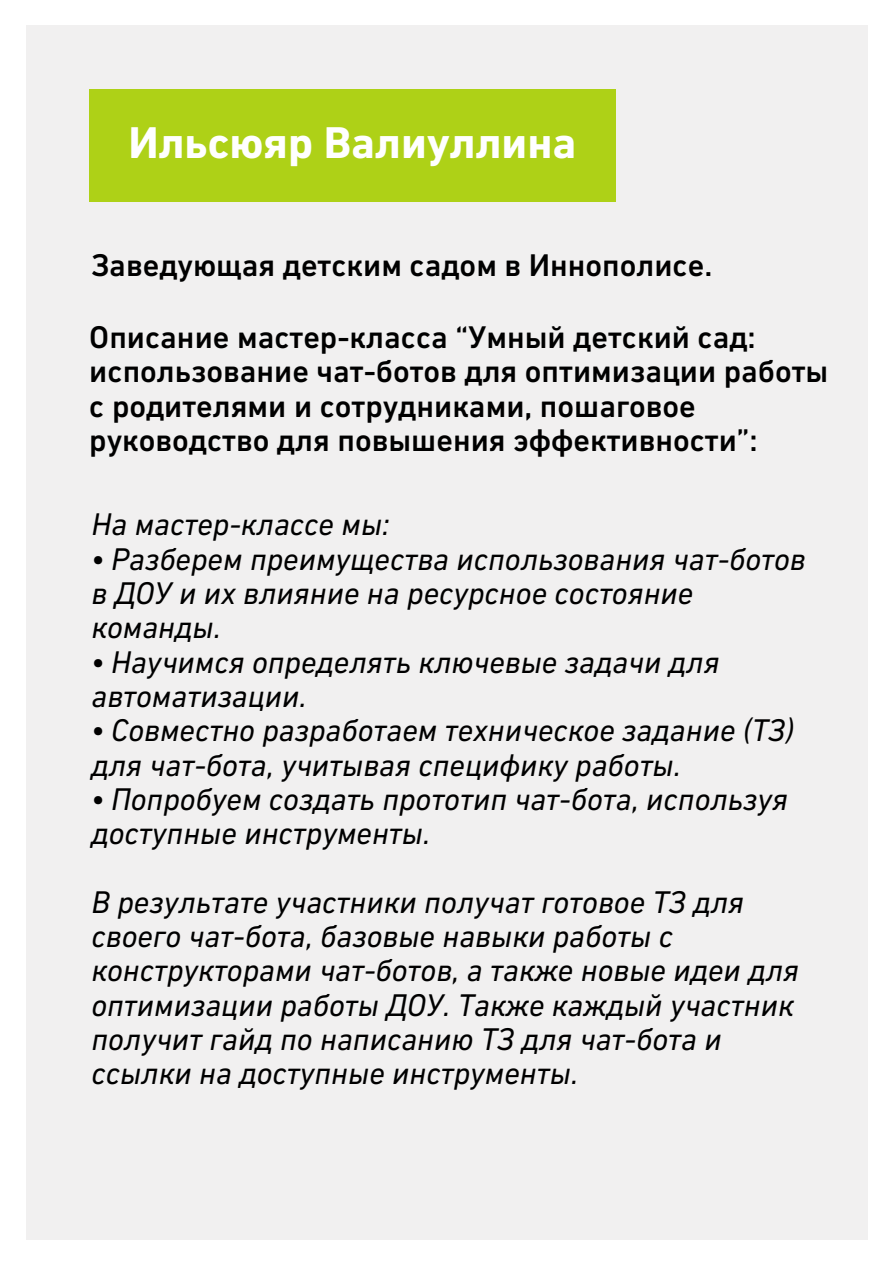
<style>
.page{position:relative;width:893px;height:1263px;background:#fff}
.page>*{position:absolute;margin:0;border:0;box-sizing:border-box;transform-origin:0 0}
.t1{font:700 45.3px "DIN Next CYR";color:#fff}
.t2{font:italic 31.95px/34.3px "DIN Next CYR";color:#000}
.t3{font:500 31.95px/34.3px "DIN Next CYR";color:#000}
</style>
<div class="page">
<div style="left:27px;top:25px;width:841px;height:1215px;background:#f1f0f0"></div>
<div style="left:89px;top:89px;width:526px;height:113px;background:#aed117"></div>
<h1 class="t1" style="left:128px;top:123px;width:449px">Ильсюяр Валиуллина</h1>
<h2 class="t3" style="left:91px;top:249px;width:622px">Заведующая детским садом в Иннополисе.</h2>
<h2 class="t3" style="left:89px;top:322px;width:740px">Описание мастер-класса “Умный детский сад: использование чат-ботов для оптимизации работы с родителями и сотрудниками, пошаговое руководство для повышения эффективности”:</h2>
<p class="t2" style="left:91px;top:509px;width:299px">На мастер-классе мы:</p>
<p class="t2" style="left:91px;top:543px;width:716px">• Разберем преимущества использования чат-ботов в ДОУ и их влияние на ресурсное состояние команды.</p>
<p class="t2" style="left:91px;top:646px;width:630px">• Научимся определять ключевые задачи для автоматизации.</p>
<p class="t2" style="left:91px;top:715px;width:704px">• Совместно разработаем техническое задание (ТЗ) для чат-бота, учитывая специфику работы.</p>
<p class="t2" style="left:91px;top:784px;width:698px">• Попробуем создать прототип чат-бота, используя доступные инструменты.</p>
<p class="t2" style="left:91px;top:887px;width:709px">В результате участники получат готовое ТЗ для своего чат-бота, базовые навыки работы с конструкторами чат-ботов, а также новые идеи для оптимизации работы ДОУ. Также каждый участник получит гайд по написанию ТЗ для чат-бота и ссылки на доступные инструменты.</p>
</div>
